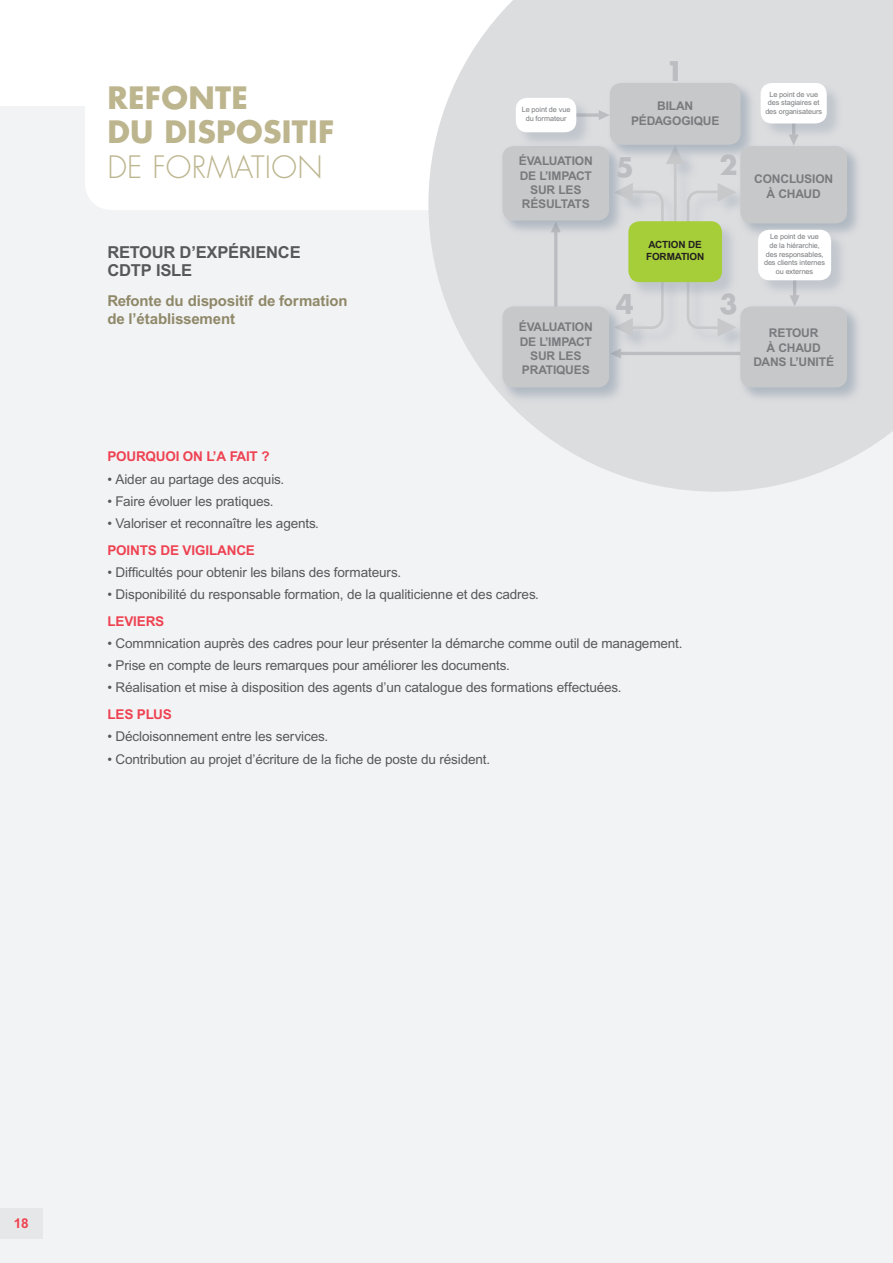
<style>
.page{position:relative;width:893px;height:1263px;background:#fff}
.page>*{position:absolute;margin:0;border:0;box-sizing:border-box;transform-origin:0 0}
.TITRE_2{font:700 30px/34.5px "Futura";letter-spacing:.01em;color:#bcb58e}
.TITRE_2-2{font:700 26.4px "Futura";color:#bcbdc0}
.t1{font:700 16.5px/18px "Arial";letter-spacing:-.01em;color:#57585a}
.t2{font:700 15px/18px "Arial";letter-spacing:-.01em;color:#8f8869}
.TXT_COURANT_EAP1{font:13.5px "Arial";letter-spacing:-.01em;color:#57585a}
.TXT_COURANT_EAP2{font:13.5px "Arial";letter-spacing:-.01em;color:#57585a}
.TXT_COURANT_EAP1-2{font:700 13.5px "Arial";letter-spacing:-.01em;color:#ee4252}
.TXT_COURANT{font:700 13.5px "Arial";color:#ee4252}
.t3{font:700 12px/14.4px "Arial";letter-spacing:-.01em;color:#787a7d;text-align:center}
.t4{font:700 9.9px/11.9px "Arial";letter-spacing:-.01em;color:#231f20}
.t5{font:7.2px/8.7px "Arial";letter-spacing:-.01em;color:#787a7d}
.s1{font-weight:300}
</style>
<div class="page">
<div style="left:0;top:106px;width:893px;height:1157px;background:#f2f3f4"></div>
<div style="left:85px;top:106px;width:343px;height:104px;background:#fff"></div>
<svg style="left:428px;top:0;width:465px;height:492px;fill:#dcdddf"></svg>
<div style="left:0;top:1208px;width:43px;height:30px;background:#e6e7e9"></div>
<hr style="left:566px;top:113px;width:36px;height:4px;background:#bcbdc0">
<svg style="left:599px;top:110px;width:7px;height:10px"></svg>
<hr style="left:618px;top:352px;width:126px;height:3px;background:#bcbdc0">
<svg style="left:789px;top:140px;width:10px;height:2px"></svg>
<div style="left:616px;top:276px;width:135px;height:76px;background:#dadcde"></div>
<svg style="left:687px;top:299px;width:49px;height:38px"></svg>
<svg style="left:626px;top:272px;width:38px;height:65px"></svg>
<svg style="left:700px;top:183px;width:36px;height:38px"></svg>
<svg style="left:626px;top:183px;width:39px;height:49px;background:#d4d6d9"></svg>
<div style="left:667px;top:147px;width:33px;height:95px;background:#8393a5;opacity:.3"></div>
<svg style="left:666px;top:161px;width:19px;height:3px"></svg>
<hr style="left:674px;top:161px;width:2px;height:65px;background:#c7c8ca">
<div style="left:610px;top:83px;width:147px;height:78px;background:#8393a5;opacity:.3"></div>
<div style="left:606px;top:79px;width:147px;height:78px;background:#8393a5;opacity:.3"></div>
<div style="left:610px;top:83px;width:131px;height:62px;background:#c7c8ca;border-radius:11px"></div>
<div style="left:503px;top:146px;width:123px;height:258px;background:#dcdddf"></div>
<div style="left:498px;top:142px;width:124px;height:91px;background:#8393a5;opacity:.3"></div>
<div style="left:502px;top:146px;width:107px;height:75px;background:#c7c8ca;border-radius:11px"></div>
<div style="left:498px;top:302px;width:124px;height:98px;background:#8393a5;opacity:.3"></div>
<div style="left:502px;top:306px;width:107px;height:81px;background:#c7c8ca;border-radius:11px"></div>
<div style="left:741px;top:146px;width:123px;height:258px;background:#dcdddf"></div>
<div style="left:736px;top:142px;width:123px;height:94px;background:#8393a5;opacity:.3"></div>
<div style="left:740px;top:146px;width:107px;height:77px;background:#c7c8ca;border-radius:11px"></div>
<div style="left:736px;top:302px;width:123px;height:98px;background:#8393a5;opacity:.3"></div>
<div style="left:740px;top:306px;width:107px;height:81px;background:#c7c8ca;border-radius:11px"></div>
<div style="left:761px;top:83px;width:82px;height:57px;background:#8393a5;opacity:.3"></div>
<div style="left:761px;top:83px;width:66px;height:40px;background:#fff;border-radius:11px"></div>
<div style="left:516px;top:98px;width:77px;height:51px;background:#8393a5;opacity:.3"></div>
<div style="left:516px;top:98px;width:60px;height:34px;background:#fff;border-radius:11px"></div>
<div style="left:629px;top:221px;width:110px;height:78px;background:#8393a5;opacity:.3"></div>
<div style="left:628px;top:221px;width:94px;height:61px;background:#a6ce39;border-radius:11px"></div>
<div style="left:758px;top:230px;width:90px;height:67px;background:#8393a5;opacity:.3"></div>
<div style="left:758px;top:230px;width:73px;height:50px;background:#fff;border-radius:11px"></div>
<p class="TITRE_2" style="left:107px;top:79px;width:229px">REFONTE<br>DU DISPOSITIF<br><span class="s1">DE FORMATION</span></p>
<p class="t1" style="left:107px;top:243px;width:195px">RETOUR D’EXPÉRIENCE<br>CDTP ISLE</p>
<p class="t2" style="left:107px;top:292px;width:242px">Refonte du dispositif de formation de l’établissement</p>
<p class="TITRE_2-2" style="left:666px;top:52px;width:20px">1</p>
<p class="t5" style="left:768px;top:90px;width:53px">Le point de vue des stagiaires et</p>
<p class="t3" style="left:631px;top:99px;width:90px">BILAN<br>PÉDAGOGIQUE</p>
<p class="t5" style="left:522px;top:105px;width:50px">Le point de vue</p>
<p class="t5" style="left:765px;top:107px;width:58px">des organisateurs</p>
<p class="t5" style="left:526px;top:114px;width:42px">du formateur</p>
<p class="t3" style="left:519px;top:154px;width:76px">ÉVALUATION<br>DE L’IMPACT<br>SUR LES<br>RÉSULTATS</p>
<p class="t3" style="left:519px;top:320px;width:76px">ÉVALUATION<br>DE L’IMPACT<br>SUR LES<br>PRATIQUES</p>
<p class="TITRE_2-2" style="left:616px;top:149px;width:20px">5</p>
<p class="TITRE_2-2" style="left:719px;top:146px;width:20px">2</p>
<p class="t3" style="left:754px;top:172px;width:81px">CONCLUSION<br>À CHAUD</p>
<p class="t4" style="left:646px;top:238px;width:60px">ACTION DE<br>FORMATION</p>
<p class="t5" style="left:764px;top:232px;width:63px;text-align:center">Le point de vue<br>de la hiérarchie, des responsables, des clients internes ou externes</p>
<p class="TITRE_2-2" style="left:616px;top:286px;width:20px">4</p>
<p class="TITRE_2-2" style="left:719px;top:286px;width:20px">3</p>
<p class="t3" style="left:753px;top:326px;width:82px">RETOUR<br>À CHAUD<br>DANS L’UNITÉ</p>
<p class="TXT_COURANT_EAP1-2" style="left:107px;top:449px;width:164px">POURQUOI ON L’A FAIT ?</p>
<p class="TXT_COURANT_EAP1" style="left:107px;top:471px;width:178px">• Aider au partage des acquis.</p>
<p class="TXT_COURANT_EAP1" style="left:107px;top:493px;width:168px">• Faire évoluer les pratiques.</p>
<p class="TXT_COURANT_EAP2" style="left:107px;top:516px;width:213px">• Valoriser et reconnaître les agents.</p>
<p class="TXT_COURANT_EAP1-2" style="left:107px;top:542px;width:149px">POINTS DE VIGILANCE</p>
<p class="TXT_COURANT_EAP1" style="left:107px;top:564px;width:295px">• Difficultés pour obtenir les bilans des formateurs.</p>
<p class="TXT_COURANT_EAP2" style="left:107px;top:587px;width:433px">• Disponibilité du responsable formation, de la qualiticienne et des cadres.</p>
<p class="TXT_COURANT_EAP1-2" style="left:107px;top:613px;width:58px">LEVIERS</p>
<p class="TXT_COURANT_EAP1" style="left:107px;top:635px;width:577px">• Commnication auprès des cadres pour leur présenter la démarche comme outil de management.</p>
<p class="TXT_COURANT_EAP1" style="left:107px;top:658px;width:404px">• Prise en compte de leurs remarques pour améliorer les documents.</p>
<p class="TXT_COURANT_EAP2" style="left:107px;top:680px;width:516px">• Réalisation et mise à disposition des agents d’un catalogue des formations effectuées.</p>
<p class="TXT_COURANT_EAP1-2" style="left:107px;top:706px;width:66px">LES PLUS</p>
<p class="TXT_COURANT_EAP1" style="left:107px;top:729px;width:222px">• Décloisonnement entre les services.</p>
<p class="TXT_COURANT_EAP1" style="left:107px;top:751px;width:384px">• Contribution au projet d’écriture de la fiche de poste du résident.</p>
<p class="TXT_COURANT" style="left:14px;top:1216px;width:16px">18</p>
</div>
